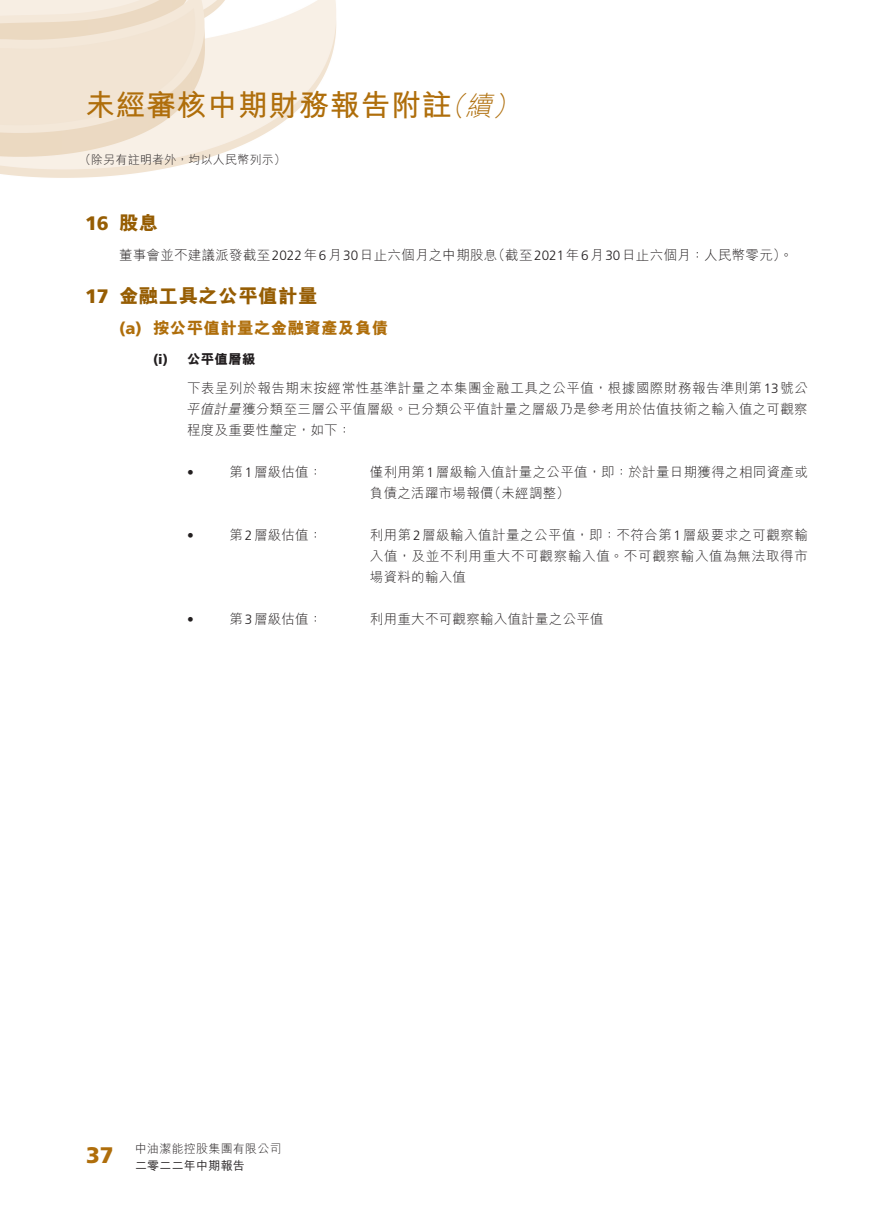
<style>
.page{position:relative;width:893px;height:1212px;background:#fff}
.page>*{position:absolute;margin:0;border:0;box-sizing:border-box;transform-origin:0 0}
.t1{font:700 30px "M Hei HK";letter-spacing:.02em;color:#af6e0b}
.t2{font:italic 300 27px "M Hei HK";color:#af6e0b}
._01_H1{font:800 19.5px "M Hei HK";letter-spacing:.02em;color:#965d03}
._01_H1-2{font:900 19.5px "Frutiger LT Std";color:#965d03}
._02_H2{font:800 16.5px "M Hei HK";letter-spacing:.02em;color:#af6e0b}
._02_H2-2{font:900 16.5px "Frutiger LT Std";color:#af6e0b}
._00_txt{font:300 13.5px/21px "M Hei HK";letter-spacing:.025em;color:#231f20}
._50_Table_txt{font:300 13.5px "M Hei HK";letter-spacing:.025em;color:#231f20}
._50_Table_txt-2{font:300 13.5px/21px "M Hei HK";letter-spacing:.055em;color:#231f20}
._03_H3{font:800 13.5px "M Hei HK";letter-spacing:.02em;color:#231f20}
._03_H3-2{font:900 13.5px "Frutiger LT Std";color:#231f20}
._50_Table_txt-3{font:300 13.5px "Frutiger LT Std";color:#231f20}
.t3{font:300 12px/16.5px "M Hei HK";letter-spacing:.02em;color:#231f20}
.s1{font-family:"Frutiger LT Std"}
.s2{font-style:italic}
.s3{font-weight:500}
</style>
<div class="page">
<img style="left:0;top:0;width:337px;height:178px">
<h1 class="t1" style="left:85px;top:83px;width:368px">未經審核中期財務報告附註</h1>
<h2 class="t2" style="left:465px;top:92px;width:34px">續</h2>
<h2 class="t2" style="left:438px;top:92px;width:34px">（</h2>
<h2 class="t2" style="left:492px;top:92px;width:34px">(</h2>
<p class="t3" style="left:79px;top:151px;width:208px">（除另有註明者外，均以人民幣列示(</p>
<p class="_01_H1-2" style="left:85px;top:211px;width:25px">16</p>
<p class="_01_H1-2" style="left:85px;top:284px;width:25px">17</p>
<p class="_01_H1" style="left:119px;top:213px;width:41px">股息</p>
<p class="_00_txt" style="left:492px;top:244px;width:303px">（截至<span class="s1">2021</span>年<span class="s1">6</span>月<span class="s1">30</span>日止六個月：人民幣零元。(</p>
<p class="_00_txt" style="left:119px;top:244px;width:380px">董事會並不建議派發截至<span class="s1">2022</span>年<span class="s1">6</span>月<span class="s1">30</span>日止六個月之中期股息</p>
<p class="_01_H1" style="left:119px;top:286px;width:200px">金融工具之公平值計量</p>
<p class="_02_H2-2" style="left:119px;top:318px;width:24px">a( )</p>
<p class="_02_H2" style="left:153px;top:320px;width:237px">按公平值計量之金融資產及負債</p>
<p class="_03_H3-2" style="left:153px;top:351px;width:17px">)i(</p>
<p class="_03_H3" style="left:187px;top:352px;width:70px">公平值層級</p>
<p class="_00_txt" style="left:186px;top:377px;width:625px">下表呈列於報告期末按經常性基準計量之本集團金融工具之公平值，根據國際財務報告準則第<span class="s1">13</span>號<span class="s2">公平值計量</span>獲分類至三層公平值層級。已分類公平值計量之層級乃是參考用於估值技術之輸入值之可觀察程度及重要性釐定，如下：</p>
<p class="_50_Table_txt" style="left:370px;top:465px;width:439px">僅利用第<span class="s1">1</span>層級輸入值計量之公平值，即：於計量日期獲得之相同資產或</p>
<p class="_50_Table_txt" style="left:230px;top:465px;width:94px">第<span class="s1">1</span>層級估值：</p>
<p class="_50_Table_txt-3" style="left:187px;top:465px;width:8px">•</p>
<p class="_50_Table_txt-3" style="left:187px;top:528px;width:8px">•</p>
<p class="_50_Table_txt-3" style="left:187px;top:612px;width:8px">•</p>
<p class="_50_Table_txt" style="left:230px;top:528px;width:94px">第<span class="s1">2</span>層級估值：</p>
<p class="_50_Table_txt" style="left:230px;top:612px;width:94px">第<span class="s1">3</span>層級估值：</p>
<p class="_50_Table_txt" style="left:488px;top:486px;width:83px">（未經調整(</p>
<p class="_50_Table_txt" style="left:370px;top:486px;width:125px">負債之活躍市場報價</p>
<p class="_50_Table_txt" style="left:370px;top:528px;width:440px">利用第<span class="s1">2</span>層級輸入值計量之公平值，即：不符合第<span class="s1">1</span>層級要求之可觀察輸</p>
<p class="_50_Table_txt-2" style="left:370px;top:545px;width:440px">入值，及並不利用重大不可觀察輸入值。不可觀察輸入值為無法取得市場資料的輸入值</p>
<p class="_50_Table_txt" style="left:370px;top:612px;width:235px">利用重大不可觀察輸入值計量之公平值</p>
<p class="t3" style="left:86px;top:1140px;width:197px;text-indent:49px">中油潔能控股集團有限公司<br><sup>37</sup> <span class="s3">二零二二年中期報告</span></p>
</div>
